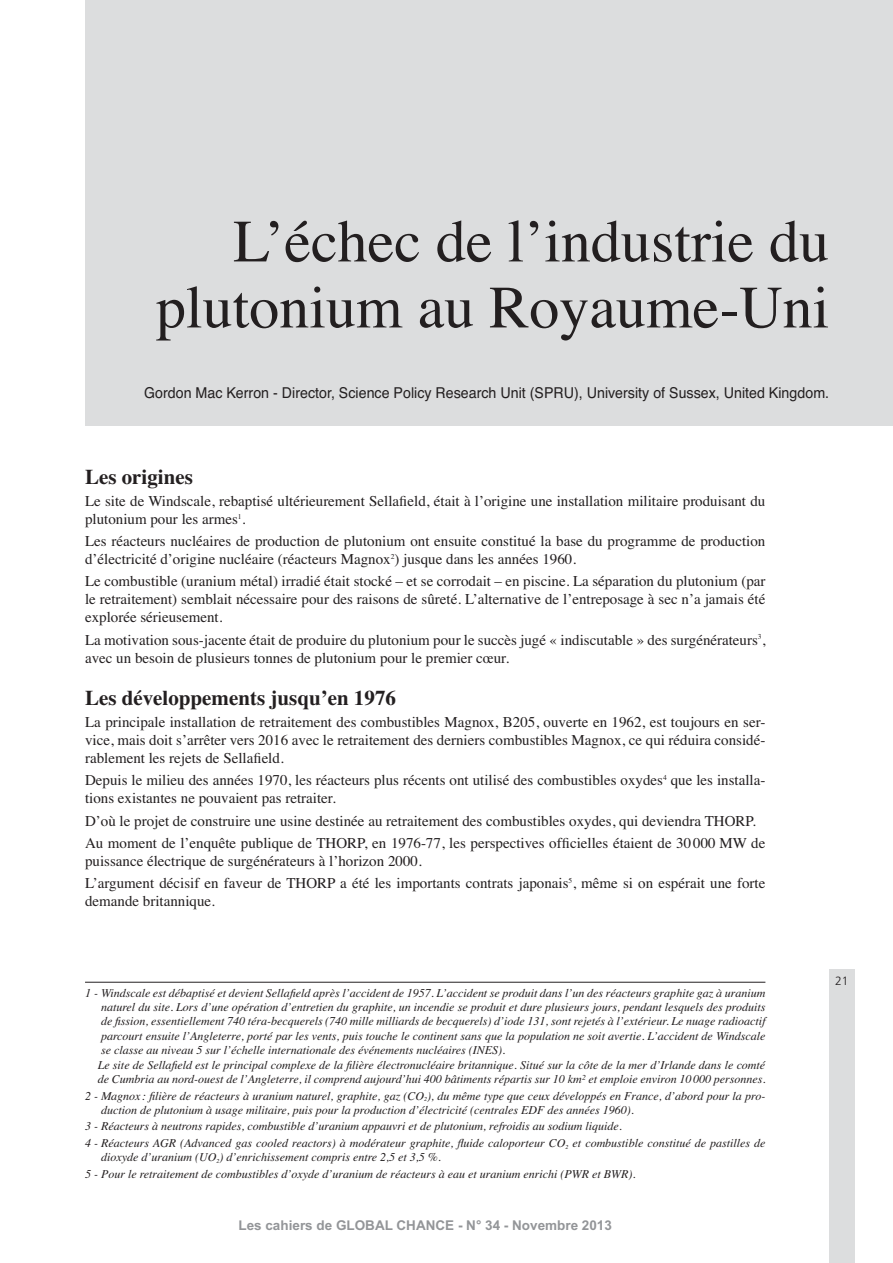
<style>
.page{position:relative;width:893px;height:1263px;background:#fff}
.page>*{position:absolute;margin:0;border:0;box-sizing:border-box;transform-origin:0 0}
.t1{font:60px/66px "Times";color:#231f20;text-align:right}
.t2{font:700 21px "Times";color:#231f20}
.t3{font:15px/18px "Times";color:#231f20}
.t4{font:15px "Helvetica";color:#231f20;scale:.95 1}
.t5{font:700 13.5px "Arial";color:#939598}
.t6{font:italic 12px/14.4px "Times";color:#231f20}
.t7{font:300 12px "Frutiger";color:#231f20}
</style>
<div class="page">
<div style="left:829px;top:969px;width:26px;height:294px;background:#dcddde"></div>
<div style="left:85px;top:0;width:808px;height:425px;background:#dcddde"></div>
<hr style="left:85px;top:982px;width:680px;height:1px;background:#231f20">
<h1 class="t1" style="left:156px;top:214px;width:675px">L’échec de l’industrie du plutonium au Royaume-Uni</h1>
<p class="t4" style="left:144px;top:387px;width:723px">Gordon Mac Kerron - Director, Science Policy Research Unit (SPRU), University of Sussex, United Kingdom.</p>
<h2 class="t2" style="left:85px;top:469px;width:109px">Les origines</h2>
<p class="t3" style="left:85px;top:493px;width:682px">Le site de Windscale, rebaptisé ultérieurement Sellafield, était à l’origine une installation militaire produisant du plutonium pour les armes<sup>1</sup>.</p>
<p class="t3" style="left:85px;top:533px;width:682px">Les réacteurs nucléaires de production de plutonium ont ensuite constitué la base du programme de production d’électricité d’origine nucléaire (réacteurs Magnox<sup>2</sup>) jusque dans les années 1960.</p>
<p class="t3" style="left:85px;top:574px;width:682px;text-align:justify">Le combustible (uranium métal) irradié était stocké – et se corrodait – en piscine. La séparation du plutonium (par le retraitement) semblait nécessaire pour des raisons de sûreté. L’alternative de l’entreposage à sec n’a jamais été explorée sérieusement.</p>
<p class="t3" style="left:85px;top:632px;width:682px">La motivation sous-jacente était de produire du plutonium pour le succès jugé « indiscutable » des surgénérateurs<sup>3</sup>, avec un besoin de plusieurs tonnes de plutonium pour le premier cœur.</p>
<h2 class="t2" style="left:85px;top:690px;width:312px">Les développements jusqu’en 1976</h2>
<p class="t3" style="left:85px;top:714px;width:682px;text-align:justify">La principale installation de retraitement des combustibles Magnox, B205, ouverte en 1962, est toujours en ser&shy;vice, mais doit s’arrêter vers 2016 avec le retraitement des derniers combustibles Magnox, ce qui réduira considé&shy;rablement les rejets de Sellafield.</p>
<p class="t3" style="left:85px;top:773px;width:682px">Depuis le milieu des années 1970, les réacteurs plus récents ont utilisé des combustibles oxydes<sup>4</sup> que les installa&shy;tions existantes ne pouvaient pas retraiter.</p>
<p class="t3" style="left:85px;top:811px;width:682px;line-height:22.2px">D’où le projet de construire une usine destinée au retraitement des combustibles oxydes, qui deviendra THORP.<br>Au moment de l’enquête publique de THORP, en 1976-77, les perspectives officielles étaient de 30 000 MW de</p>
<p class="t3" style="left:85px;top:851px;width:682px;line-height:22.2px">puissance électrique de surgénérateurs à l’horizon 2000.<br>L’argument décisif en faveur de THORP a été les importants contrats japonais<sup>5</sup>, même si on espérait une forte</p>
<p class="t3" style="left:85px;top:893px;width:131px">demande britannique.</p>
<p class="t6" style="left:98px;top:986px;width:669px;text-indent:-13px">1 - Windscale est débaptisé et devient Sellafield après l’accident de 1957. L’accident se produit dans l’un des réacteurs graphite gaz à uranium naturel du site. Lors d’une opération d’entretien du graphite, un incendie se produit et dure plusieurs jours, pendant lesquels des produits de fission, essentiellement 740 téra-becquerels (740 mille milliards de becquerels) d’iode 131, sont rejetés à l’extérieur. Le nuage radioactif parcourt ensuite l’Angleterre, porté par les vents, puis touche le continent sans que la population ne soit avertie. L’accident de Windscale se classe au niveau 5 sur l’échelle internationale des événements nucléaires (INES).<br>Le site de Sellafield est le principal complexe de la filière électronucléaire britannique. Situé sur la côte de la mer d’Irlande dans le comté de Cumbria au nord-ouest de l’Angleterre, il comprend aujourd’hui 400 bâtiments répartis sur 10 km² et emploie environ 10 000 personnes.</p>
<p class="t6" style="left:101px;top:1089px;width:666px;text-indent:-16px">2 - Magnox : filière de réacteurs à uranium naturel, graphite, gaz (CO<sub>2</sub>), du même type que ceux développés en France, d’abord pour la pro&shy;duction de plutonium à usage militaire, puis pour la production d’électricité (centrales EDF des années 1960).</p>
<p class="t6" style="left:85px;top:1119px;width:682px;line-height:16.5px">3 - Réacteurs à neutrons rapides, combustible d’uranium appauvri et de plutonium, refroidis au sodium liquide.<br>4 - Réacteurs AGR (Advanced gas cooled reactors) à modérateur graphite, fluide caloporteur CO<sub>2</sub> et combustible constitué de pastilles de</p>
<p class="t6" style="left:85px;top:1150px;width:552px;line-height:16.5px;text-indent:16px">dioxyde d’uranium (UO<sub>2</sub>) d’enrichissement compris entre 2,5 et 3,5 %.<br>5 - Pour le retraitement de combustibles d’oxyde d’uranium de réacteurs à eau et uranium enrichi (PWR et BWR).</p>
<p class="t5" style="left:238px;top:1218px;width:375px">Les cahiers de GLOBAL CHANCE - N° 34 - Novembre 2013</p>
<p class="t7" style="left:835px;top:976px;width:15px">21</p>
</div>
